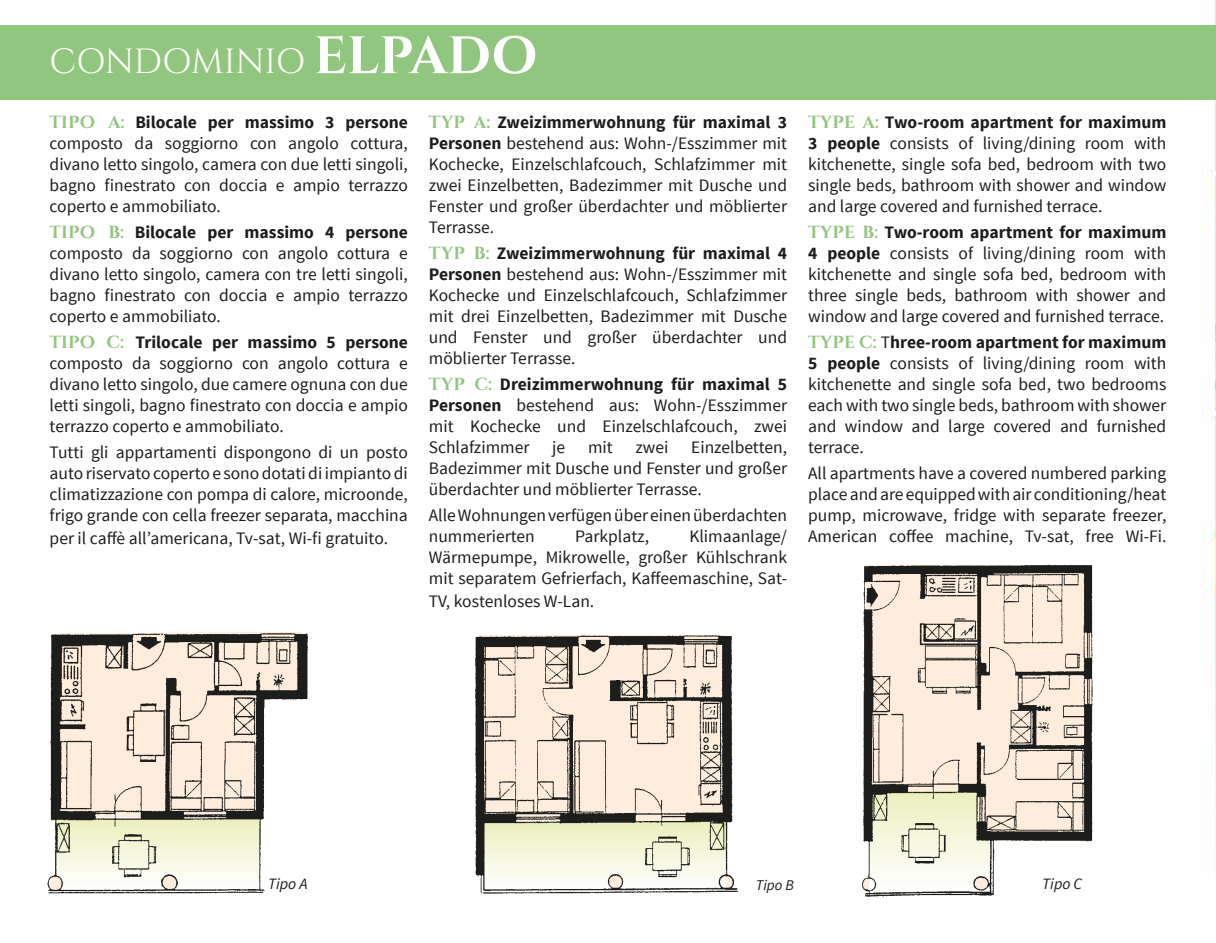
<style>
.page{position:relative;width:1216px;height:943px;background:#fff}
.page>*{position:absolute;margin:0;border:0;box-sizing:border-box;transform-origin:0 0}
.t1{font:35px "Cinzel";letter-spacing:-.01em;color:#fff}
.t2{font:17.5px/21px "Source Sans Pro";color:#1d1d1b;text-align:justify}
.t3{font:italic 15.75px "Source Sans Pro";color:#1d1d1b}
.t4{font:italic 14.88px "Source Sans Pro";color:#1d1d1b}
.s1{font-weight:700;font-size:52.5px}
.s2{font-family:"Cinzel";font-weight:700;color:#91c67e}
.s3{font-weight:700}
</style>
<div class="page">
<img style="left:1200px;top:0;width:15px;height:686px">
<div style="left:0;top:25px;width:1215px;height:74px;background:#91c67e"></div>
<img style="left:47px;top:632px;width:261px;height:262px">
<img style="left:475px;top:635px;width:264px;height:259px">
<img style="left:862px;top:564px;width:231px;height:333px">
<h1 class="t1" style="left:50px;top:41px;width:489px">CONDOMINIO <span class="s1">ELPADO</span></h1>
<p class="t2" style="left:50px;top:112px;width:360px"><span class="s2">TIPO A:</span> <span class="s3">Bilocale per massimo 3 persone </span>composto da soggiorno con angolo cottura, divano letto singolo, camera con due letti singoli, bagno finestrato con doccia e ampio terrazzo coperto e ammobiliato.</p>
<p class="t2" style="left:50px;top:222px;width:360px"><span class="s2">TIPO B:</span> <span class="s3">Bilocale per massimo 4 persone </span>composto da soggiorno con angolo cottura e divano letto singolo, camera con tre letti singoli, bagno finestrato con doccia e ampio terrazzo coperto e ammobiliato.</p>
<p class="t2" style="left:50px;top:332px;width:360px"><span class="s2">TIPO C:</span> <span class="s3">Trilocale per massimo 5 persone </span>composto da soggiorno con angolo cottura e divano letto singolo, due camere ognuna con due letti singoli, bagno finestrato con doccia e ampio terrazzo coperto e ammobiliato.</p>
<p class="t2" style="left:50px;top:442px;width:360px">Tutti gli appartamenti dispongono di un posto auto riservato coperto e sono dotati di impianto di climatizzazione con pompa di calore, microonde, frigo grande con cella freezer separata, macchina</p>
<p class="t2" style="left:50px;top:528px;width:340px">per il caffè all’americana, Tv-sat, Wi-fi gratuito.</p>
<p class="t2" style="left:429px;top:112px;width:360px"><span class="s2">TYP A:</span> <span class="s3">Zweizimmerwohnung für maximal 3<br>Personen</span> bestehend aus: Wohn-/Esszimmer mit Kochecke, Einzelschlafcouch, Schlafzimmer mit zwei Einzelbetten, Badezimmer mit Dusche und Fenster und großer überdachter und möblierter Terrasse.</p>
<p class="t2" style="left:429px;top:243px;width:360px"><span class="s2">TYP B:</span> <span class="s3">Zweizimmerwohnung für maximal 4<br>Personen</span> bestehend aus: Wohn-/Esszimmer mit Kochecke und Einzelschlafcouch, Schlafzimmer mit drei Einzelbetten, Badezimmer mit Dusche und Fenster und großer überdachter und möblierter Terrasse.</p>
<p class="t2" style="left:429px;top:374px;width:360px"><span class="s2">TYP C:</span> <span class="s3">Dreizimmerwohnung für maximal 5<br>Personen</span> bestehend aus: Wohn-/Esszimmer mit Kochecke und Einzelschlafcouch, zwei Schlafzimmer</p>
<p class="t2" style="left:429px;top:437px;width:360px;text-indent:262px">Einzelbetten, Badezimmer mit Dusche und Fenster und großer überdachter und möblierter Terrasse.</p>
<p class="t2" style="left:429px;top:505px;width:360px">Alle Wohnungen verfügen über einen überdachten nummerierten</p>
<p class="t2" style="left:552px;top:437px;width:15px">je</p>
<p class="t2" style="left:588px;top:437px;width:26px">mit</p>
<p class="t2" style="left:635px;top:437px;width:34px">zwei</p>
<p class="t2" style="left:429px;top:526px;width:360px;text-indent:260px">Klimaanlage/ Wärmepumpe, Mikrowelle, großer Kühlschrank mit separatem Gefrierfach, Kaffeemaschine, Sat-</p>
<p class="t2" style="left:429px;top:591px;width:167px">TV, kostenloses W-Lan.</p>
<p class="t2" style="left:575px;top:526px;width:75px">Parkplatz,</p>
<p class="t2" style="left:808px;top:112px;width:360px"><span class="s2">TYPE A:</span> <span class="s3">Two-room apartment for maximum 3 people</span> consists of living/dining room with kitchenette, single sofa bed, bedroom with two single beds, bathroom with shower and window and large covered and furnished terrace.</p>
<p class="t2" style="left:808px;top:222px;width:360px"><span class="s2">TYPE B:</span> <span class="s3">Two-room apartment for maximum 4 people</span> consists of living/dining room with kitchenette and single sofa bed, bedroom with three single beds, bathroom with shower and window and large covered and furnished terrace.</p>
<p class="t2" style="left:808px;top:332px;width:360px"><span class="s2">TYPE C:</span> T<span class="s3">hree-room apartment for maximum 5 people</span> consists of living/dining room with kitchenette and single sofa bed, two bedrooms each with two single beds, bathroom with shower and window and large covered and furnished terrace.</p>
<p class="t2" style="left:808px;top:463px;width:360px">All apartments have a covered numbered parking place and are equipped with air conditioning/heat pump, microwave, fridge with separate freezer, American coffee machine, Tv-sat, free Wi-Fi.</p>
<p class="t3" style="left:268px;top:873px;width:41px">Tipo A</p>
<p class="t4" style="left:755px;top:875px;width:40px">Tipo B</p>
<p class="t3" style="left:1042px;top:873px;width:41px">Tipo C</p>
</div>
